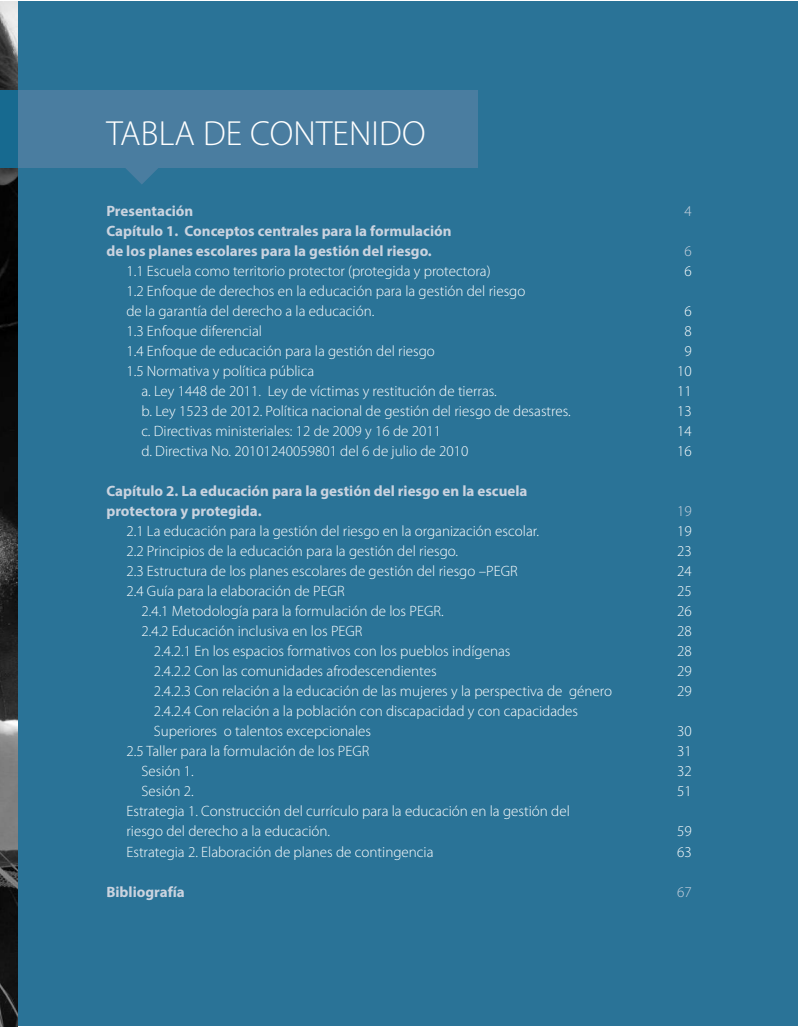
<style>
.page{position:relative;width:798px;height:1028px;background:#fff}
.page>*{position:absolute;margin:0;border:0;box-sizing:border-box;transform-origin:0 0}
.t1{font:300 35px "Myriad Pro";letter-spacing:.005em;color:#fff}
.t2{font:300 15px/20px "Myriad Pro";color:#fff}
.t3{font:700 15px/20px "Myriad Pro";color:#cad3df}
.t4{font:300 15px "Myriad Pro";color:#cad3df}
</style>
<div class="page">
<div style="left:0;top:1px;width:797px;height:1024px;background:#2a7397"></div>
<img style="left:0;top:2px;width:18px;height:1024px">
<div style="left:18px;top:91px;width:459px;height:77px;background:#4a7da0"></div>
<div style="left:0;top:91px;width:18px;height:77px;background:#176a90"></div>
<svg style="left:126px;top:168px;width:32px;height:16px"></svg>
<h1 class="t1" style="left:106px;top:114px;width:320px">TABLA DE CONTENIDO</h1>
<p class="t3" style="left:106px;top:201px;width:88px">Presentación</p>
<p class="t4" style="left:684px;top:203px;width:9px">4</p>
<p class="t3" style="left:106px;top:221px;width:346px">Capítulo 1. Conceptos centrales para la formulación de los planes escolares para la gestión del riesgo.</p>
<p class="t4" style="left:684px;top:243px;width:9px">6</p>
<p class="t2" style="left:126px;top:262px;width:365px">1.1 Escuela como territorio protector (protegida y protectora)</p>
<p class="t2" style="left:684px;top:262px;width:9px">6</p>
<p class="t2" style="left:126px;top:282px;width:400px">1.2 Enfoque de derechos en la educación para la gestión del riesgo de la garantía del derecho a la educación.</p>
<p class="t2" style="left:684px;top:302px;width:9px">6</p>
<p class="t2" style="left:126px;top:322px;width:137px">1.3 Enfoque diferencial</p>
<p class="t2" style="left:684px;top:322px;width:9px">8</p>
<p class="t2" style="left:126px;top:341px;width:310px">1.4 Enfoque de educación para la gestión del riesgo</p>
<p class="t2" style="left:684px;top:341px;width:9px">9</p>
<p class="t2" style="left:126px;top:361px;width:189px">1.5 Normativa y política pública</p>
<p class="t2" style="left:677px;top:361px;width:16px">10</p>
<p class="t2" style="left:141px;top:381px;width:357px">a. Ley 1448 de 2011. Ley de víctimas y restitución de tierras.</p>
<p class="t2" style="left:677px;top:381px;width:16px">11</p>
<p class="t2" style="left:141px;top:401px;width:431px">b. Ley 1523 de 2012. Política nacional de gestión del riesgo de desastres.</p>
<p class="t2" style="left:677px;top:401px;width:16px">13</p>
<p class="t2" style="left:141px;top:421px;width:301px">c. Directivas ministeriales: 12 de 2009 y 16 de 2011</p>
<p class="t2" style="left:677px;top:421px;width:16px">14</p>
<p class="t2" style="left:141px;top:441px;width:328px">d. Directiva No. 20101240059801 del 6 de julio de 2010</p>
<p class="t2" style="left:677px;top:441px;width:16px">16</p>
<p class="t3" style="left:106px;top:481px;width:422px">Capítulo 2. La educación para la gestión del riesgo en la escuela protectora y protegida.</p>
<p class="t4" style="left:677px;top:503px;width:16px">19</p>
<p class="t2" style="left:126px;top:521px;width:414px">2.1 La educación para la gestión del riesgo en la organización escolar.</p>
<p class="t2" style="left:677px;top:521px;width:16px">19</p>
<p class="t2" style="left:126px;top:541px;width:333px">2.2 Principios de la educación para la gestión del riesgo.</p>
<p class="t2" style="left:677px;top:541px;width:16px">23</p>
<p class="t2" style="left:126px;top:561px;width:392px">2.3 Estructura de los planes escolares de gestión del riesgo –PEGR</p>
<p class="t2" style="left:677px;top:561px;width:16px">24</p>
<p class="t2" style="left:126px;top:581px;width:220px">2.4 Guía para la elaboración de PEGR</p>
<p class="t2" style="left:677px;top:581px;width:16px">25</p>
<p class="t2" style="left:141px;top:601px;width:303px">2.4.1 Metodología para la formulación de los PEGR.</p>
<p class="t2" style="left:677px;top:601px;width:16px">26</p>
<p class="t2" style="left:141px;top:621px;width:222px">2.4.2 Educación inclusiva en los PEGR</p>
<p class="t2" style="left:677px;top:621px;width:16px">28</p>
<p class="t2" style="left:154px;top:641px;width:358px">2.4.2.1 En los espacios formativos con los pueblos indígenas</p>
<p class="t2" style="left:677px;top:641px;width:16px">28</p>
<p class="t2" style="left:154px;top:661px;width:284px">2.4.2.2 Con las comunidades afrodescendientes</p>
<p class="t2" style="left:677px;top:661px;width:16px">29</p>
<p class="t2" style="left:154px;top:681px;width:459px">2.4.2.3 Con relación a la educación de las mujeres y la perspectiva de género</p>
<p class="t2" style="left:677px;top:681px;width:16px">29</p>
<p class="t2" style="left:154px;top:701px;width:425px">2.4.2.4 Con relación a la población con discapacidad y con capacidades<br>Superiores o talentos excepcionales</p>
<p class="t2" style="left:677px;top:721px;width:16px">30</p>
<p class="t2" style="left:126px;top:741px;width:244px">2.5 Taller para la formulación de los PEGR</p>
<p class="t2" style="left:677px;top:741px;width:16px">31</p>
<p class="t2" style="left:141px;top:761px;width:54px">Sesión 1.</p>
<p class="t2" style="left:677px;top:761px;width:16px">32</p>
<p class="t2" style="left:141px;top:781px;width:54px">Sesión 2.</p>
<p class="t2" style="left:677px;top:781px;width:16px">51</p>
<p class="t2" style="left:126px;top:801px;width:445px">Estrategia 1. Construcción del currículo para la educación en la gestión del riesgo del derecho a la educación.</p>
<p class="t2" style="left:677px;top:821px;width:16px">59</p>
<p class="t2" style="left:126px;top:841px;width:308px">Estrategia 2. Elaboración de planes de contingencia</p>
<p class="t2" style="left:677px;top:841px;width:16px">63</p>
<p class="t3" style="left:106px;top:881px;width:80px">Bibliografía</p>
<p class="t4" style="left:677px;top:883px;width:16px">67</p>
</div>
